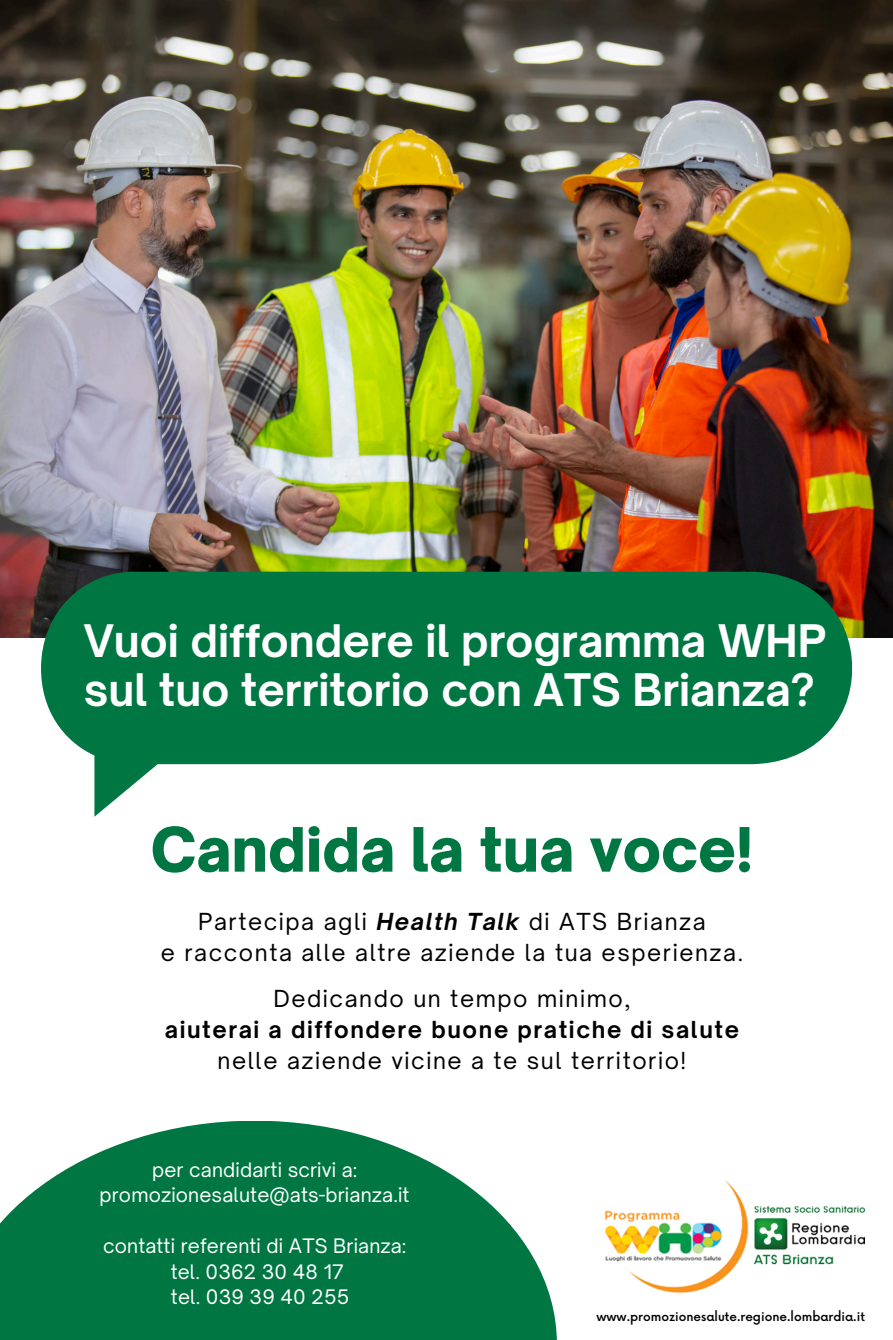
<style>
.page{position:relative;width:893px;height:1340px;background:#fff}
.page>*{position:absolute;margin:0;border:0;box-sizing:border-box;transform-origin:0 0}
.t1{font:900 58.5px "Open Sauce One";color:#007743}
.t2{font:700 42.98px/49.1px "Open Sauce One";color:#fff}
.t3{font:22.5px/30.8px "Open Sauce One";letter-spacing:.07em;color:#000;text-align:center}
.t4{font:19.12px/25.4px "Open Sauce One";letter-spacing:.01em;color:#fff;text-align:center}
.t5{font:500 12.15px "Now";color:#000}
.s1{font-weight:700;font-style:italic}
.s2{font-weight:700}
</style>
<div class="page">
<img style="left:0;top:0;width:893px;height:638px">
<div style="left:41px;top:572px;width:811px;height:192px;background:#007743"></div>
<svg style="left:0;top:1121px;width:556px;height:219px;fill:#007743"></svg>
<img style="left:604px;top:1180px;width:261px;height:114px">
<h1 class="t2" style="left:84px;top:616px;width:744px">Vuoi diffondere il programma WHP sul tuo territorio con ATS Brianza?</h1>
<h3 class="t1" style="left:151px;top:813px;width:604px">Candida la tua voce!</h3>
<h3 class="t3" style="left:161px;top:906px;width:583px">Partecipa agli <span class="s1">Health Talk</span> di ATS Brianza<br>e racconta alle altre aziende la tua esperienza.</h3>
<h4 class="t3" style="left:165px;top:983px;width:576px">Dedicando un tempo minimo,<br><span class="s2">aiuterai a diffondere buone pratiche di salute </span>nelle aziende vicine a te sul territorio!</h4>
<h4 class="t4" style="left:100px;top:1157px;width:311px">per candidarti scrivi a: promozionesalute@ats-brianza.it</h4>
<p class="t4" style="left:103px;top:1233px;width:304px">contatti referenti di ATS Brianza: tel. 0362 30 48 17<br>tel. 039 39 40 255</p>
<p class="t5" style="left:596px;top:1310px;width:270px">www.promozionesalute.regione.lombardia.it</p>
</div>
